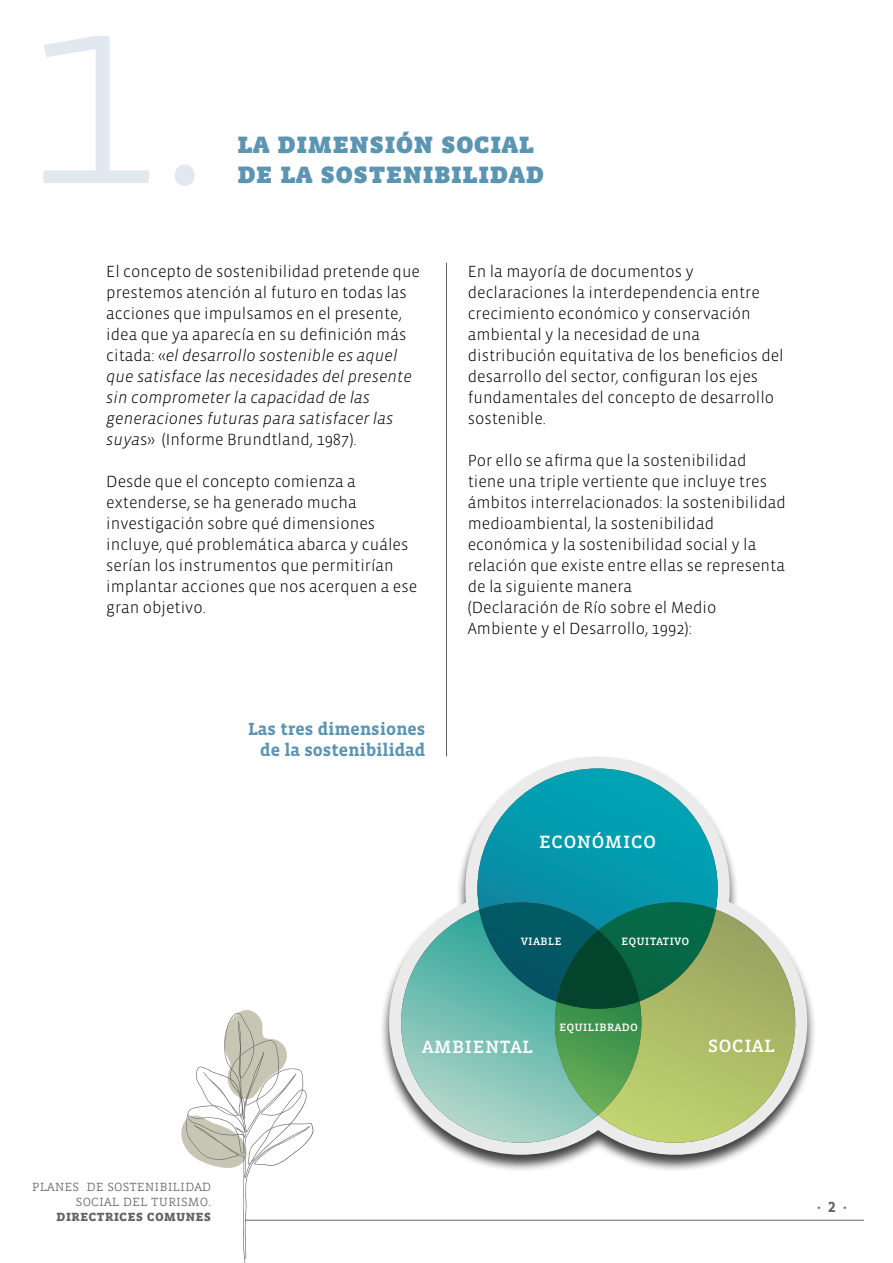
<style>
.page{position:relative;width:893px;height:1263px;background:#fff}
.page>*{position:absolute;margin:0;border:0;box-sizing:border-box;transform-origin:0 0}
.t1{font:300 270px "Vista Slab OTCE";color:#e2e8f0}
.t2{font:900 30px/30px "Vista Slab OTCE";color:#5c95b1}
.t3{font:22.5px "Vista Slab OTCE";color:#fff}
.t4{font:700 18px/21px "Vista Slab OTCE";color:#5c95b1;text-align:right}
.t5{font:300 16.5px/21px "Vista Sans OTCE";color:#000}
.t6{font:300 15px/15px "Vista Slab OTCE";color:#646363;text-align:right}
.t7{font:700 15px "Vista Slab OTCE";color:#646363}
.t8{font:13.5px "Vista Slab OTCE";color:#fff}
.s1{font-style:italic}
</style>
<div class="page">
<hr style="left:245px;top:1220px;width:619px;height:1px;background:#646363">
<svg style="left:181px;top:1010px;width:133px;height:253px"></svg>
<div style="left:379px;top:756px;width:438px;height:416px;background:#000;opacity:.75"></div>
<svg style="left:389px;top:756px;width:418px;height:399px"></svg>
<svg style="left:598px;top:909px;width:197px;height:234px;background:#b8c37f"></svg>
<svg style="left:477px;top:768px;width:241px;height:162px;background:#32abbb"></svg>
<img style="left:479px;top:902px;width:237px;height:100px">
<svg style="left:401px;top:910px;width:197px;height:233px;background:#78b6af"></svg>
<img style="left:555px;top:1001px;width:86px;height:114px">
<img style="left:557px;top:930px;width:82px;height:79px">
<hr style="left:446px;top:263px;width:1px;height:493px;background:#646363">
<h1 class="t1" style="left:21px;top:-62px;width:193px">1.</h1>
<h2 class="t2" style="left:237px;top:128px;width:309px">la dimensión social de la sostenibilidad</h2>
<p class="t5" style="left:106px;top:260px;width:315px">El concepto de sostenibilidad pretende que prestemos atención al futuro en todas las acciones que impulsamos en el presente, idea que ya aparecía en su definición más citada: «<span class="s1">el desarrollo sostenible es aquel que satisface las necesidades del presente sin comprometer la capacidad de las generaciones futuras para satisfacer las suya</span>s» (Informe Brundtland, 1987).</p>
<p class="t5" style="left:106px;top:470px;width:312px">Desde que el concepto comienza a extenderse, se ha generado mucha investigación sobre qué dimensiones incluye, qué problemática abarca y cuáles serían los instrumentos que permitirían implantar acciones que nos acerquen a ese gran objetivo.</p>
<p class="t4" style="left:248px;top:718px;width:179px">Las tres dimensiones de la sostenibilidad</p>
<p class="t5" style="left:468px;top:260px;width:318px">En la mayoría de documentos y declaraciones la interdependencia entre crecimiento económico y conservación ambiental y la necesidad de una distribución equitativa de los beneficios del desarrollo del sector, configuran los ejes fundamentales del concepto de desarrollo sostenible.</p>
<p class="t5" style="left:468px;top:449px;width:320px">Por ello se afirma que la sostenibilidad tiene una triple vertiente que incluye tres ámbitos interrelacionados: la sostenibilidad medioambiental, la sostenibilidad económica y la sostenibilidad social y la relación que existe entre ellas se representa de la siguiente manera<br>(Declaración de Río sobre el Medio Ambiente y el Desarrollo, 1992):</p>
<h3 class="t3" style="left:539px;top:827px;width:119px">económico</h3>
<p class="t8" style="left:521px;top:932px;width:43px">viable</p>
<p class="t8" style="left:621px;top:932px;width:70px">equitativo</p>
<p class="t8" style="left:559px;top:1019px;width:81px">equilibrado</p>
<h3 class="t3" style="left:422px;top:1032px;width:113px">ambiental</h3>
<h3 class="t3" style="left:708px;top:1031px;width:69px">social</h3>
<p class="t6" style="left:32px;top:1178px;width:181px">planes de sostenibilidad social del turismo.</p>
<p class="t7" style="left:56px;top:1207px;width:156px">directrices comunes</p>
<p class="t7" style="left:817px;top:1198px;width:31px">· 2 ·</p>
</div>
